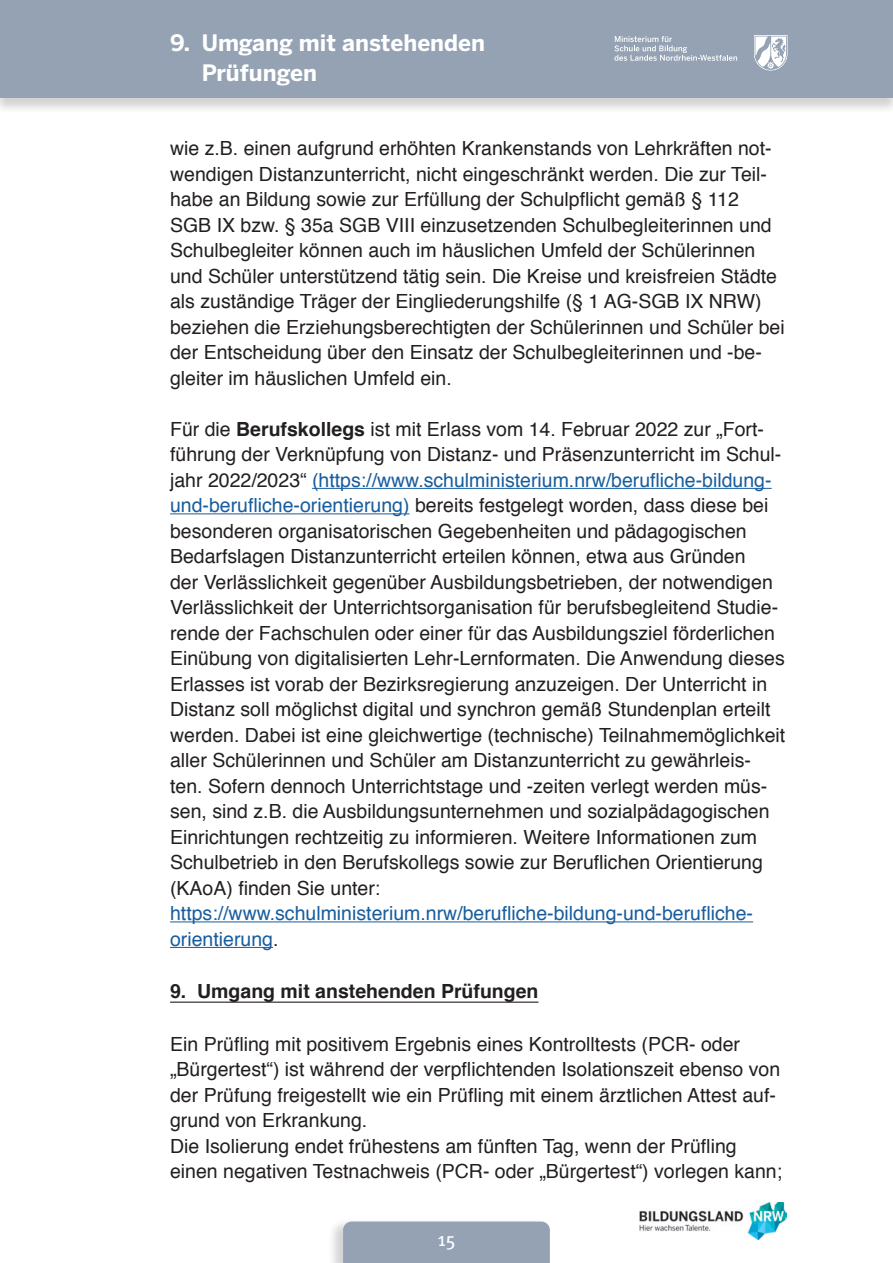
<style>
.page{position:relative;width:893px;height:1263px;background:#fff}
.page>*{position:absolute;margin:0;border:0;box-sizing:border-box;transform-origin:0 0}
.t1{font:700 22.5px/30px "Benton Sans";color:#fff}
.Flies{font:19.5px/25.5px "Helvetica";color:#231f20}
.Subheads_Linie{font:700 19.5px "Helvetica";color:#231f20}
.t2{font:19.5px "Meta Pro";color:#fff}
.s1{font-weight:700}
.s2{color:#175d9e}
</style>
<div class="page">
<div style="left:327px;top:1217px;width:223px;height:46px;background:#231f20;opacity:.2"></div>
<div style="left:343px;top:1221px;width:207px;height:42px;background:#94a2b3"></div>
<div style="left:0;top:0;width:893px;height:115px;background:#231f20;opacity:.2"></div>
<div style="left:0;top:0;width:893px;height:98px;background:#94a2b3"></div>
<svg style="left:754px;top:35px;width:33px;height:36px"></svg>
<svg style="left:614px;top:36px;width:123px;height:25px"></svg>
<img style="left:640px;top:1203px;width:147px;height:36px">
<hr style="left:312px;top:488px;width:460px;height:1px;background:#175d9e">
<hr style="left:170px;top:513px;width:240px;height:1px;background:#175d9e">
<hr style="left:170px;top:921px;width:583px;height:1px;background:#175d9e">
<hr style="left:170px;top:947px;width:103px;height:1px;background:#175d9e">
<hr style="left:170px;top:1001px;width:368px;height:2px;background:#231f20">
<p class="t1" style="left:202px;top:27px;width:285px;text-indent:-32px">9. Umgang mit anstehenden<br>Prüfungen</p>
<p class="Flies" style="left:170px;top:136px;width:616px">wie z.B. einen aufgrund erhöhten Krankenstands von Lehrkräften not&shy;wendigen Distanzunterricht, nicht eingeschränkt werden. Die zur Teil&shy;habe an Bildung sowie zur Erfüllung der Schulpflicht gemäß § 112<br>SGB IX bzw. § 35a SGB VIII einzusetzenden Schulbegleiterinnen und Schulbegleiter können auch im häuslichen Umfeld der Schülerinnen und Schüler unterstützend tätig sein. Die Kreise und kreisfreien Städte als zuständige Träger der Eingliederungshilfe (§ 1 AG-SGB IX NRW) beziehen die Erziehungsberechtigten der Schülerinnen und Schüler bei der Entscheidung über den Einsatz der Schulbegleiterinnen und -be&shy;gleiter im häuslichen Umfeld ein.</p>
<p class="Flies" style="left:170px;top:417px;width:617px">Für die <span class="s1">Berufskollegs</span> ist mit Erlass vom 14. Februar 2022 zur „Fort&shy;führung der Verknüpfung von Distanz- und Präsenzunterricht im Schul&shy;jahr 2022/2023“ <span class="s2">(https://www.schulministerium.nrw/berufliche-bildung&shy;und-berufliche-orientierung)</span> bereits festgelegt worden, dass diese bei besonderen organisatorischen Gegebenheiten und pädagogischen Bedarfslagen Distanzunterricht erteilen können, etwa aus Gründen<br>der Verlässlichkeit gegenüber Ausbildungsbetrieben, der notwendigen Verlässlichkeit der Unterrichtsorganisation für berufsbegleitend Studie&shy;rende der Fachschulen oder einer für das Ausbildungsziel förderlichen Einübung von digitalisierten Lehr-Lernformaten. Die Anwendung dieses Erlasses ist vorab der Bezirksregierung anzuzeigen. Der Unterricht in Distanz soll möglichst digital und synchron gemäß Stundenplan erteilt werden. Dabei ist eine gleichwertige (technische) Teilnahmemöglichkeit aller Schülerinnen und Schüler am Distanzunterricht zu gewährleis&shy;ten. Sofern dennoch Unterrichtstage und -zeiten verlegt werden müs&shy;sen, sind z.B. die Ausbildungsunternehmen und sozialpädagogischen Einrichtungen rechtzeitig zu informieren. Weitere Informationen zum Schulbetrieb in den Berufskollegs sowie zur Beruflichen Orientierung (KAoA) finden Sie unter: <span class="s2">https://www.schulministerium.nrw/berufliche-bildung-und-berufliche&shy;orientierung</span>.</p>
<p class="Subheads_Linie" style="left:170px;top:976px;width:370px">9. Umgang mit anstehenden Prüfungen</p>
<p class="Flies" style="left:170px;top:1032px;width:612px">Ein Prüfling mit positivem Ergebnis eines Kontrolltests (PCR- oder „Bürgertest“) ist während der verpflichtenden Isolationszeit ebenso von der Prüfung freigestellt wie ein Prüfling mit einem ärztlichen Attest auf&shy;grund von Erkrankung.</p>
<p class="Flies" style="left:170px;top:1134px;width:614px">Die Isolierung endet frühestens am fünften Tag, wenn der Prüfling einen negativen Testnachweis (PCR- oder „Bürgertest“) vorlegen kann;</p>
<p class="t2" style="left:437px;top:1224px;width:20px">15</p>
</div>
